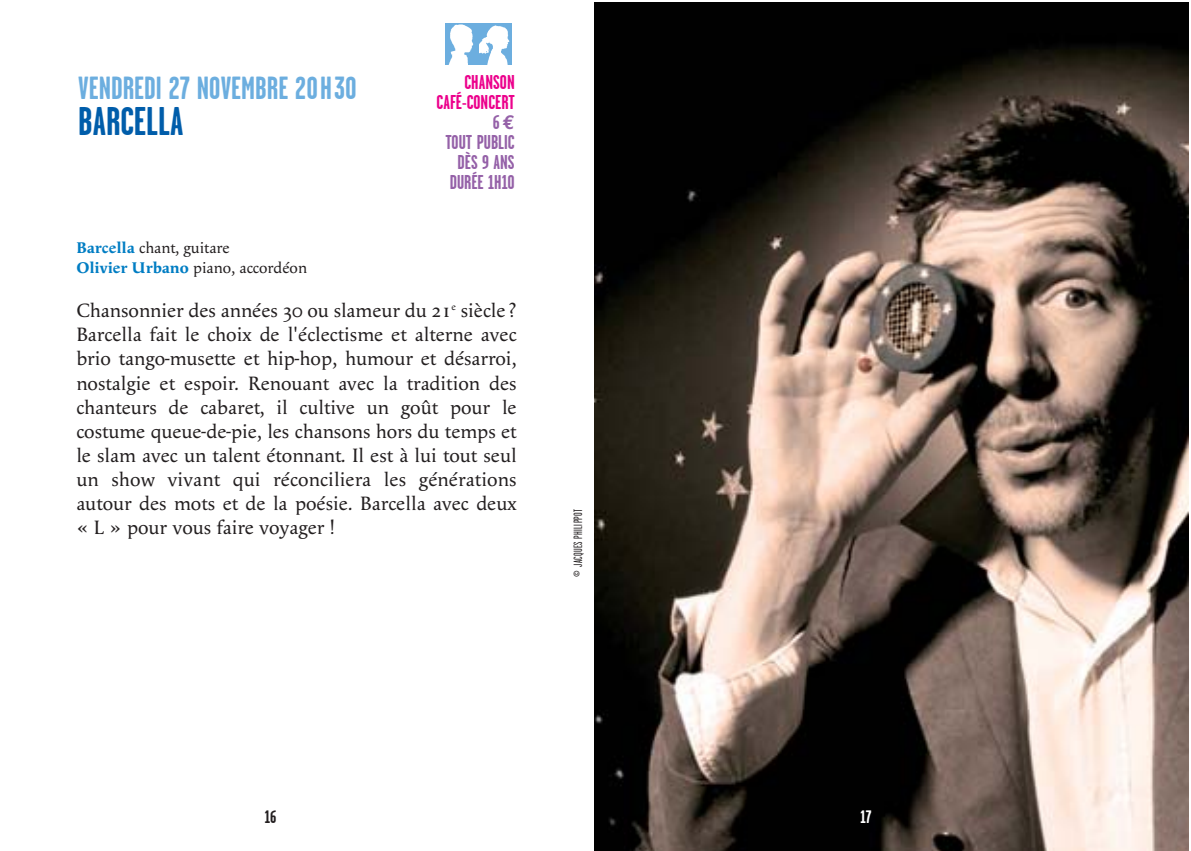
<style>
.page{position:relative;width:1191px;height:851px;background:#fff}
.page>*{position:absolute;margin:0;border:0;box-sizing:border-box;transform-origin:0 0}
.t1{font:700 40px "Garage Gothic";color:#005daa}
.t2{font:700 32px "Garage Gothic";color:#6caedf}
.t3{font:20px/24px "Apolline";color:#231f20;text-align:justify}
.t4{font:700 20px/20px "Garage Gothic";color:#9561a8;text-align:right}
.t5{font:700 18px "Garage Gothic";color:#231f20}
.t6{font:700 18px "Garage Gothic";color:#fff}
.t7{font:16px/20px "Apolline";color:#231f20}
.t8{font:12px "Garage Gothic";letter-spacing:.03em;color:#231f20}
.s1{color:#ec008c}
.s2{font-family:"Euro Mono"}
.s3{font-weight:700;color:#007dc3}
.s4{font-weight:700}
</style>
<div class="page">
<img style="left:594px;top:2px;width:594px;height:848px">
<img style="left:446px;top:24px;width:65px;height:41px">
<h2 class="t2" style="left:78px;top:76px;width:280px">VENDREDI 27 NOVEMBRE 20H30</h2>
<h1 class="t1" style="left:78px;top:106px;width:107px">BARCELLA</h1>
<p class="t4" style="left:436px;top:74px;width:80px"><span class="s1">CHANSON<br>CAFÉ-CONCERT<br></span>6<span class="s2">€<br></span>TOUT PUBLIC<br>DÈS 9 ANS<br>DURÉE 1H10</p>
<p class="t7" style="left:76px;top:239px;width:232px"><span class="s3">Barcella</span> chant, guitare<br><span class="s3">Olivier Urbano</span> piano, accordéon</p>
<p class="t3" style="left:76px;top:300px;width:442px">Chansonnier des années 30 ou slameur du 21<sup>e</sup> siècle ?<br>Barcella fait le choix de l'éclectisme et alterne avec brio tango-musette et hip-hop, humour et désarroi, nostalgie et espoir. Renouant avec la tradition des chanteurs de cabaret, il cultive un goût pour le costume queue-de-pie, les chansons hors du temps et le slam avec un talent étonnant. Il est à lui tout seul un show vivant qui réconciliera les générations autour des mots et de la poésie. Barcella avec deux « L » pour vous faire voyager !</p>
<p class="t8" style="left:573px;top:576px;width:69px;rotate:-90deg"><span class="s4">©</span> JACQUES PHILIPPOT</p>
<p class="t5" style="left:265px;top:810px;width:13px">16</p>
<p class="t6" style="left:860px;top:810px;width:13px">17</p>
</div>
